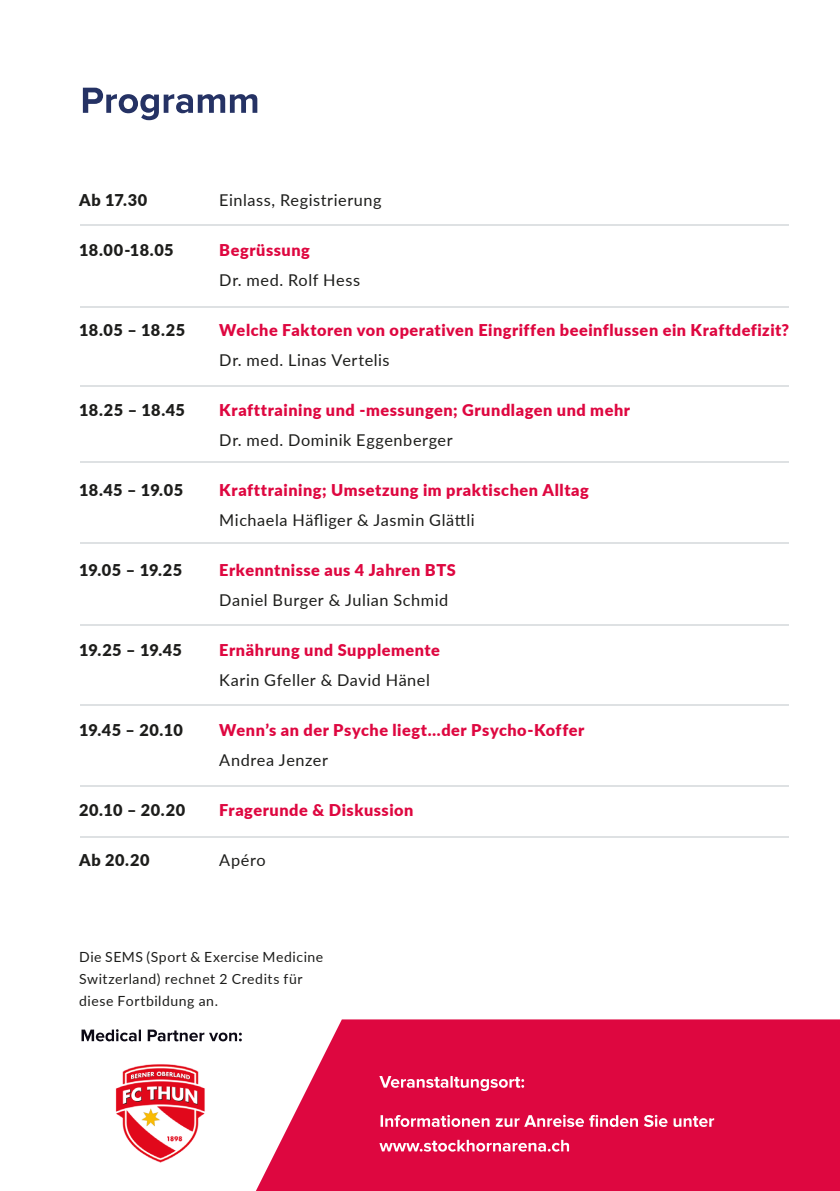
<style>
.page{position:relative;width:840px;height:1191px;background:#fff}
.page>*{position:absolute;margin:0;border:0;box-sizing:border-box;transform-origin:0 0}
.t1{font:900 16.2px "Lato";letter-spacing:.035em;color:#de0740}
.t2{font:16.2px "Lato";letter-spacing:.035em;color:#1d1d1b}
.t3{font:900 16.2px "Lato";letter-spacing:.02em;color:#1d1d1b}
.t4{font:14px/22px "Lato";letter-spacing:.04em;color:#1d1d1b}
</style>
<div class="page">
<svg style="left:256px;top:1019px;width:583px;height:172px;background:#e01c50"></svg>
<svg style="left:81px;top:1029px;width:161px;height:12px"></svg>
<img style="left:115px;top:1064px;width:90px;height:99px">
<svg style="left:379px;top:1076px;width:145px;height:15px"></svg>
<svg style="left:379px;top:1114px;width:334px;height:37px;background:#e33463"></svg>
<svg style="left:83px;top:88px;width:174px;height:32px"></svg>
<hr style="left:80px;top:306px;width:708px;height:1px;background:#dee1e3">
<hr style="left:80px;top:385px;width:708px;height:2px;background:#dee1e3">
<hr style="left:80px;top:461px;width:708px;height:1px;background:#dee1e3">
<hr style="left:80px;top:542px;width:708px;height:1px;background:#dee1e3">
<hr style="left:80px;top:624px;width:708px;height:2px;background:#dee1e3">
<hr style="left:80px;top:704px;width:708px;height:1px;background:#dee1e3">
<hr style="left:80px;top:785px;width:708px;height:1px;background:#dee1e3">
<hr style="left:80px;top:836px;width:708px;height:1px;background:#dee1e3">
<hr style="left:80px;top:225px;width:708px;height:1px;background:#dee1e3">
<p class="t3" style="left:79px;top:187px;width:70px">Ab 17.30</p>
<p class="t2" style="left:219px;top:188px;width:164px">Einlass, Registrierung</p>
<p class="t3" style="left:79px;top:237px;width:96px">18.00-18.05</p>
<p class="t1" style="left:219px;top:237px;width:92px">Begrüssung</p>
<p class="t2" style="left:219px;top:268px;width:142px">Dr. med. Rolf Hess</p>
<p class="t3" style="left:79px;top:317px;width:108px">18.05 – 18.25</p>
<p class="t1" style="left:219px;top:317px;width:571px">Welche Faktoren von operativen Eingriffen beeinflussen ein Kraftdefizit?</p>
<p class="t2" style="left:219px;top:348px;width:172px">Dr. med. Linas Vertelis</p>
<p class="t3" style="left:79px;top:397px;width:107px">18.25 – 18.45</p>
<p class="t1" style="left:219px;top:397px;width:412px">Krafttraining und -messungen; Grundlagen und mehr</p>
<p class="t2" style="left:219px;top:428px;width:235px">Dr. med. Dominik Eggenberger</p>
<p class="t3" style="left:79px;top:477px;width:105px">18.45 – 19.05</p>
<p class="t1" style="left:219px;top:477px;width:371px">Krafttraining; Umsetzung im praktischen Alltag</p>
<p class="t2" style="left:219px;top:508px;width:257px">Michaela Häfliger &amp; Jasmin Glättli</p>
<p class="t3" style="left:79px;top:557px;width:104px">19.05 – 19.25</p>
<p class="t1" style="left:219px;top:557px;width:238px">Erkenntnisse aus 4 Jahren BTS</p>
<p class="t2" style="left:219px;top:588px;width:230px">Daniel Burger &amp; Julian Schmid</p>
<p class="t3" style="left:79px;top:637px;width:104px">19.25 – 19.45</p>
<p class="t1" style="left:219px;top:637px;width:222px">Ernährung und Supplemente</p>
<p class="t2" style="left:219px;top:668px;width:212px">Karin Gfeller &amp; David Hänel</p>
<p class="t3" style="left:79px;top:717px;width:105px">19.45 – 20.10</p>
<p class="t1" style="left:219px;top:717px;width:366px">Wenn’s an der Psyche liegt…der Psycho-Koffer</p>
<p class="t2" style="left:219px;top:748px;width:110px">Andrea Jenzer</p>
<p class="t3" style="left:79px;top:797px;width:108px">20.10 – 20.20</p>
<p class="t1" style="left:219px;top:797px;width:196px">Fragerunde &amp; Diskussion</p>
<p class="t3" style="left:79px;top:847px;width:72px">Ab 20.20</p>
<p class="t2" style="left:219px;top:848px;width:48px">Apéro</p>
<p class="t4" style="left:79px;top:945px;width:245px">Die SEMS (Sport &amp; Exercise Medicine<br>Switzerland) rechnet 2 Credits für diese Fortbildung an.</p>
</div>
